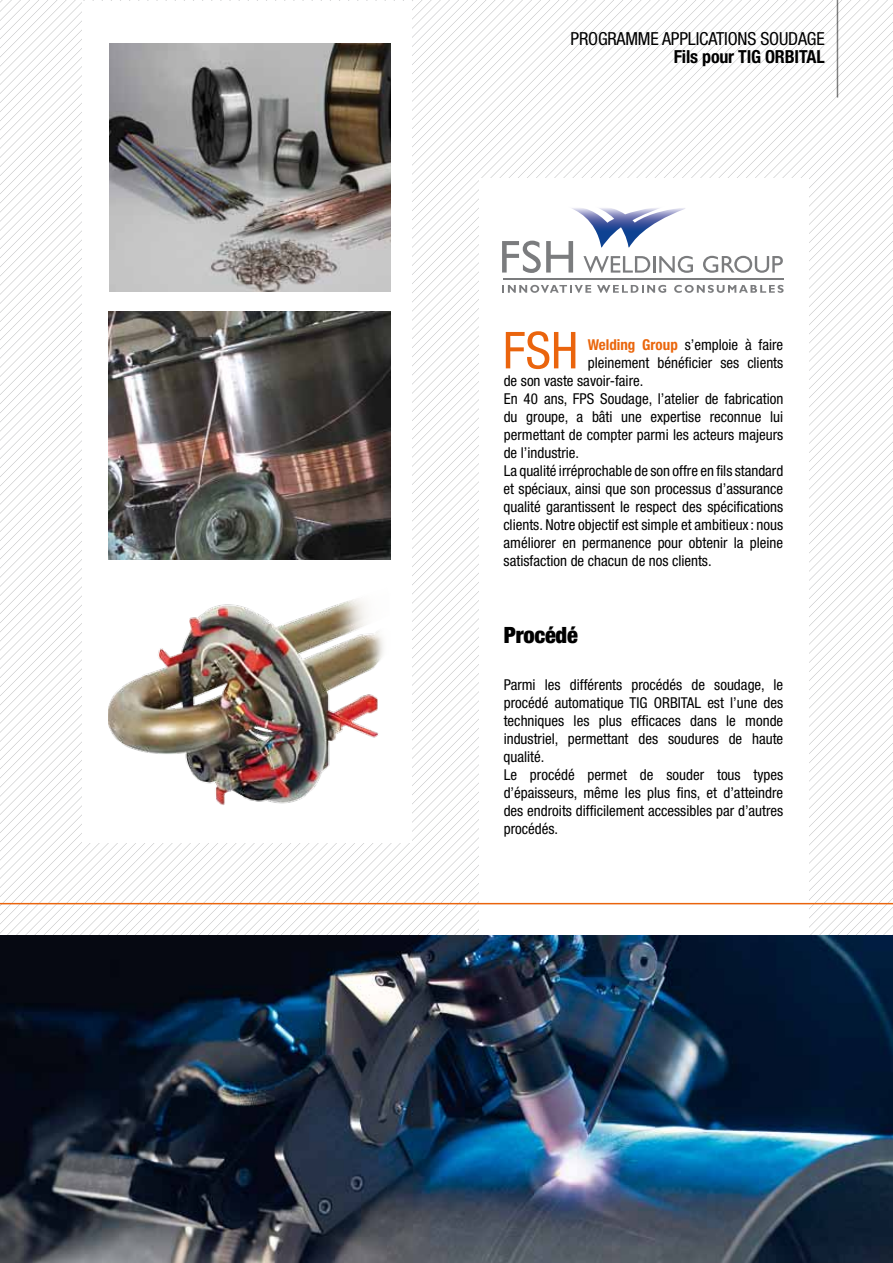
<style>
.page{position:relative;width:893px;height:1263px;background:#fff}
.page>*{position:absolute;margin:0;border:0;box-sizing:border-box;transform-origin:0 0}
.t1{font:condensed 51px "Helvetica Neue";color:#ea640d}
.t2{font:900 condensed 22.5px "Helvetica Neue";letter-spacing:-.01em;color:#000}
.t3{font:condensed 18px "Helvetica Neue";letter-spacing:-.01em;color:#000}
.t4{font:700 condensed 18px "Helvetica Neue";letter-spacing:-.01em;color:#000}
.t5{font:condensed 15px/18px "Helvetica Neue";color:#000}
.s1{font-weight:700;color:#ea660c}
</style>
<div class="page">
<img style="left:0;top:0;width:893px;height:1263px">
<p class="t3" style="left:570px;top:28px;width:256px">PROGRAMME APPLICATIONS SOUDAGE</p>
<p class="t4" style="left:674px;top:45px;width:152px">Fils pour TIG ORBITAL</p>
<h1 class="t1" style="left:503px;top:321px;width:77px">FSH</h1>
<p class="t5" style="left:588px;top:336px;width:197px"><span class="s1">Welding Group</span> s’emploie à faire</p>
<p class="t5" style="left:588px;top:354px;width:197px">pleinement bénéficier ses clients</p>
<p class="t5" style="left:504px;top:372px;width:141px">de son vaste savoir-faire.</p>
<p class="t5" style="left:504px;top:390px;width:281px">En 40 ans, FPS Soudage, l’atelier de fabrication</p>
<p class="t5" style="left:504px;top:408px;width:281px">du groupe, a bâti une expertise reconnue lui</p>
<p class="t5" style="left:504px;top:426px;width:281px">permettant de compter parmi les acteurs majeurs</p>
<p class="t5" style="left:504px;top:444px;width:77px">de l’industrie.</p>
<p class="t5" style="left:504px;top:462px;width:281px">La qualité irréprochable de son offre en fils standard</p>
<p class="t5" style="left:503px;top:480px;width:281px">et spéciaux, ainsi que son processus d’assurance</p>
<p class="t5" style="left:503px;top:498px;width:281px">qualité garantissent le respect des spécifications</p>
<p class="t5" style="left:503px;top:516px;width:281px">clients. Notre objectif est simple et ambitieux : nous</p>
<p class="t5" style="left:504px;top:534px;width:281px">améliorer en permanence pour obtenir la pleine</p>
<p class="t5" style="left:504px;top:552px;width:210px">satisfaction de chacun de nos clients.</p>
<h2 class="t2" style="left:504px;top:621px;width:76px">Procédé</h2>
<p class="t5" style="left:503px;top:676px;width:281px">Parmi les différents procédés de soudage, le procédé automatique TIG ORBITAL est l’une des techniques les plus efficaces dans le monde industriel, permettant des soudures de haute qualité.<br>Le procédé permet de souder tous types d’épaisseurs, même les plus fins, et d’atteindre des endroits difficilement accessibles par d’autres procédés.</p>
</div>
